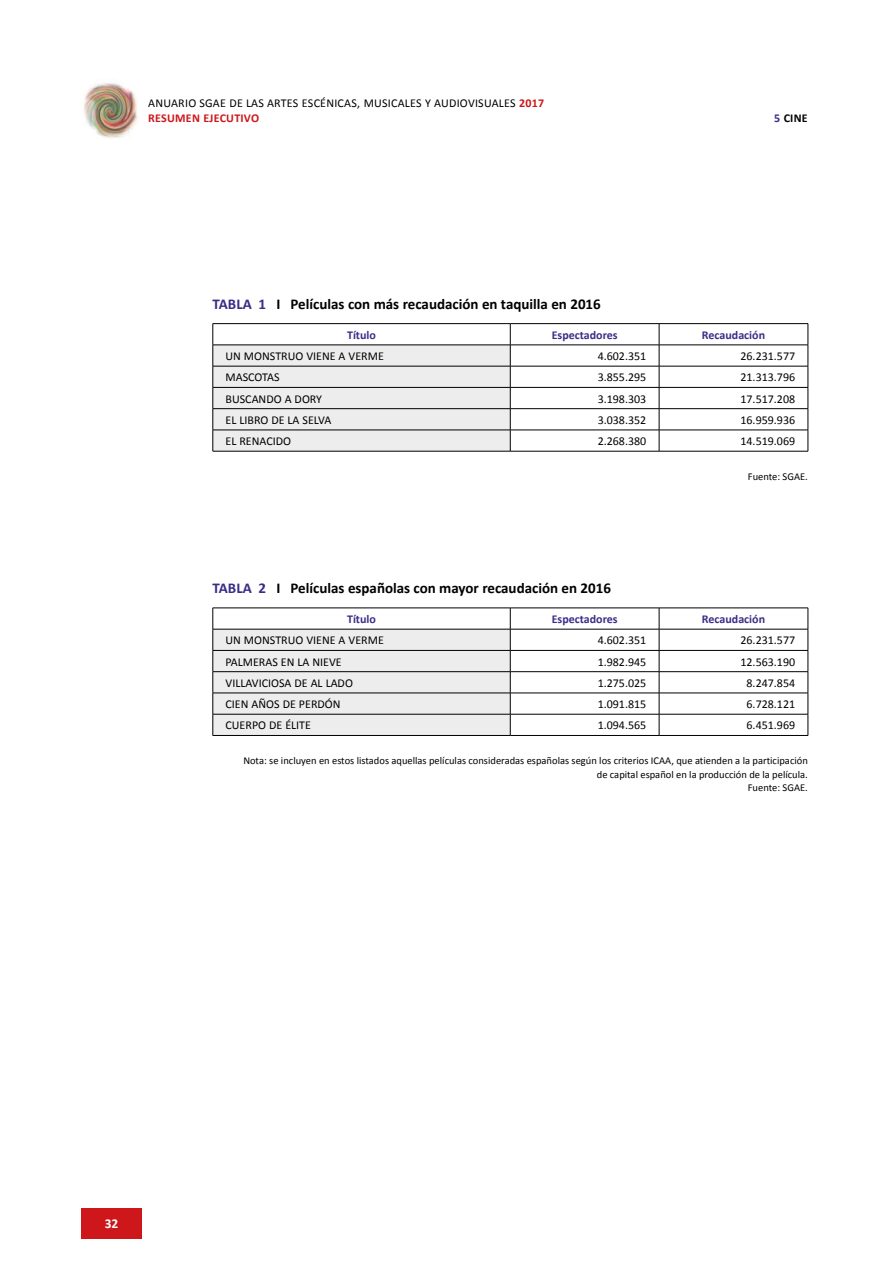
<style>
.page{position:relative;width:893px;height:1263px;background:#fff}
.page>*{position:absolute;margin:0;border:0;box-sizing:border-box;transform-origin:0 0}
.t1{font:700 15px "Calibri";color:#000}
.t2{font:700 13.5px "Calibri";color:#fff}
.t3{font:12px "Calibri";color:#000}
.t4{font:12px/15.6px "Calibri";letter-spacing:.02em;color:#000}
.t5{font:700 12px "Calibri";color:#3a2e87}
.t6{font:700 12px "Calibri";color:#000}
.t7{font:10.5px/13.5px "Calibri";color:#000;text-align:right}
.s1{font-weight:700;color:#cd171a}
.s2{color:#3a2e87}
</style>
<div class="page">
<div style="left:82px;top:1208px;width:60px;height:30px;background:#cd171a"></div>
<img style="left:83px;top:83px;width:55px;height:56px">
<hr style="left:510px;top:451px;width:149px;height:1px;background:#000">
<hr style="left:659px;top:451px;width:149px;height:1px;background:#000">
<hr style="left:213px;top:451px;width:297px;height:1px;background:#000">
<hr style="left:213px;top:323px;width:297px;height:1px;background:#000">
<hr style="left:510px;top:323px;width:149px;height:1px;background:#000">
<hr style="left:659px;top:323px;width:149px;height:1px;background:#000">
<svg style="left:213px;top:324px;width:596px;height:127px"></svg>
<hr style="left:510px;top:345px;width:149px;height:1px;background:#000">
<hr style="left:659px;top:345px;width:149px;height:1px;background:#000">
<hr style="left:510px;top:735px;width:149px;height:1px;background:#000">
<hr style="left:659px;top:735px;width:149px;height:1px;background:#000">
<hr style="left:213px;top:735px;width:297px;height:1px;background:#000">
<svg style="left:213px;top:608px;width:596px;height:127px"></svg>
<hr style="left:510px;top:629px;width:149px;height:1px;background:#000">
<hr style="left:659px;top:629px;width:149px;height:1px;background:#000">
<p class="t4" style="left:148px;top:95px;width:397px">ANUARIO SGAE DE LAS ARTES ESCÉNICAS, MUSICALES Y AUDIOVISUALES <span class="s1">2017<br>RESUMEN EJECUTIVO</span></p>
<p class="t6" style="left:774px;top:111px;width:35px"><span class="s2">5</span> CINE</p>
<p class="t1" style="left:213px;top:294px;width:390px"><span class="s2">TABLA 1</span> I Películas con más recaudación en taquilla en 2016</p>
<p class="t5" style="left:347px;top:327px;width:30px">Título</p>
<p class="t5" style="left:552px;top:327px;width:67px">Espectadores</p>
<p class="t5" style="left:702px;top:327px;width:65px">Recaudación</p>
<p class="t3" style="left:226px;top:348px;width:160px">UN MONSTRUO VIENE A VERME</p>
<p class="t3" style="left:598px;top:348px;width:50px">4.602.351</p>
<p class="t3" style="left:740px;top:348px;width:56px">26.231.577</p>
<p class="t3" style="left:226px;top:370px;width:55px">MASCOTAS</p>
<p class="t3" style="left:598px;top:370px;width:50px">3.855.295</p>
<p class="t3" style="left:740px;top:370px;width:56px">21.313.796</p>
<p class="t3" style="left:226px;top:391px;width:98px">BUSCANDO A DORY</p>
<p class="t3" style="left:598px;top:391px;width:50px">3.198.303</p>
<p class="t3" style="left:740px;top:391px;width:56px">17.517.208</p>
<p class="t3" style="left:226px;top:412px;width:107px">EL LIBRO DE LA SELVA</p>
<p class="t3" style="left:598px;top:412px;width:50px">3.038.352</p>
<p class="t3" style="left:740px;top:412px;width:56px">16.959.936</p>
<p class="t3" style="left:226px;top:433px;width:67px">EL RENACIDO</p>
<p class="t3" style="left:598px;top:433px;width:50px">2.268.380</p>
<p class="t3" style="left:740px;top:433px;width:56px">14.519.069</p>
<p class="t7" style="left:748px;top:470px;width:62px">Fuente: SGAE.</p>
<p class="t1" style="left:213px;top:579px;width:400px"><span class="s2">TABLA 2</span> I Películas españolas con mayor recaudación en 2016</p>
<p class="t5" style="left:347px;top:611px;width:30px">Título</p>
<p class="t5" style="left:552px;top:611px;width:67px">Espectadores</p>
<p class="t5" style="left:702px;top:611px;width:65px">Recaudación</p>
<p class="t3" style="left:226px;top:633px;width:160px">UN MONSTRUO VIENE A VERME</p>
<p class="t3" style="left:598px;top:633px;width:50px">4.602.351</p>
<p class="t3" style="left:740px;top:633px;width:56px">26.231.577</p>
<p class="t3" style="left:226px;top:654px;width:118px">PALMERAS EN LA NIEVE</p>
<p class="t3" style="left:598px;top:654px;width:50px">1.982.945</p>
<p class="t3" style="left:740px;top:654px;width:56px">12.563.190</p>
<p class="t3" style="left:226px;top:675px;width:129px">VILLAVICIOSA DE AL LADO</p>
<p class="t3" style="left:598px;top:675px;width:50px">1.275.025</p>
<p class="t3" style="left:746px;top:675px;width:50px">8.247.854</p>
<p class="t3" style="left:226px;top:696px;width:117px">CIEN AÑOS DE PERDÓN</p>
<p class="t3" style="left:598px;top:696px;width:50px">1.091.815</p>
<p class="t3" style="left:746px;top:696px;width:50px">6.728.121</p>
<p class="t3" style="left:226px;top:718px;width:87px">CUERPO DE ÉLITE</p>
<p class="t3" style="left:598px;top:718px;width:50px">1.094.565</p>
<p class="t3" style="left:746px;top:718px;width:50px">6.451.969</p>
<p class="t7" style="left:243px;top:754px;width:566px">Nota: se incluyen en estos listados aquellas películas consideradas españolas según los criterios ICAA, que atienden a la participación de capital español en la producción de la película.<br>Fuente: SGAE.</p>
<p class="t2" style="left:105px;top:1215px;width:15px">32</p>
</div>
